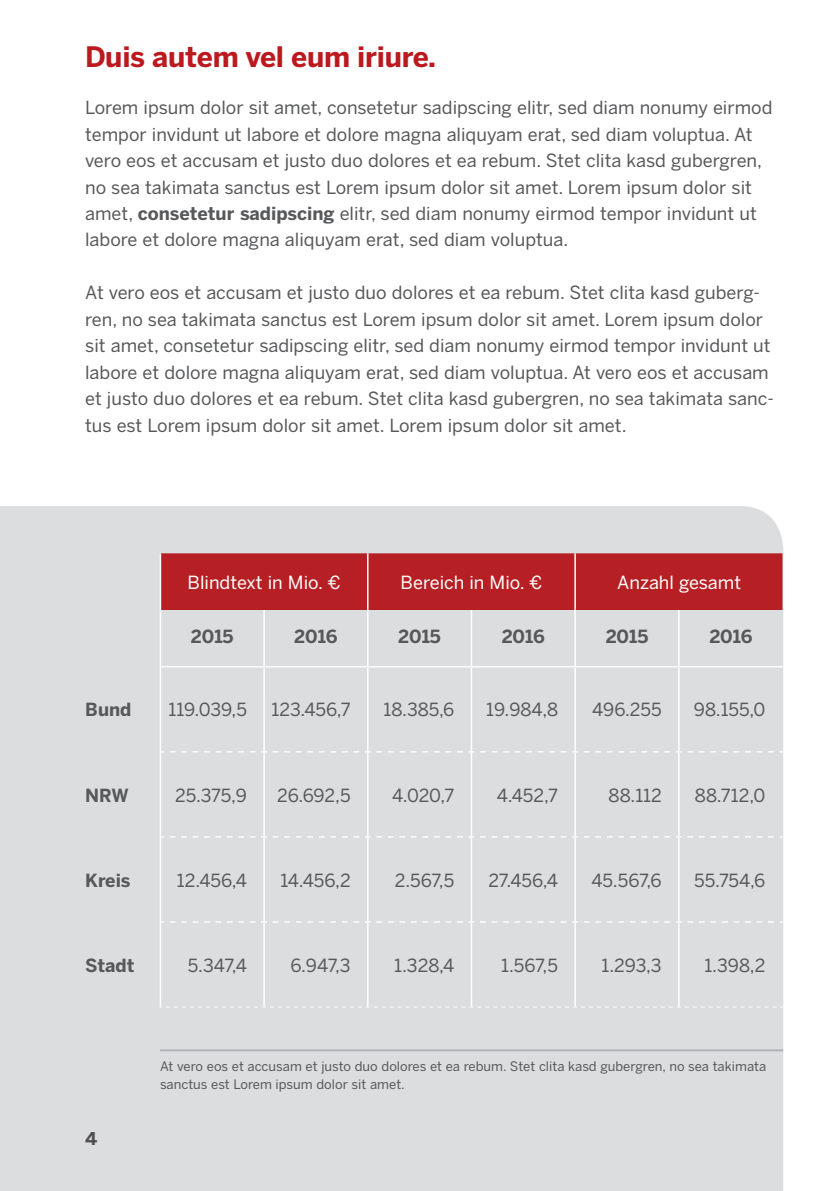
<style>
.page{position:relative;width:840px;height:1191px;background:#fff}
.page>*{position:absolute;margin:0;border:0;box-sizing:border-box;transform-origin:0 0}
.t1{font:700 28px "Benton Sans";letter-spacing:-.01em;color:#bc191f}
.t2{font:18px/26.4px "Benton Sans";color:#57585a}
.t3{font:18px "Benton Sans";color:#fff}
.t4{font:700 18px "Benton Sans";color:#57585a}
.t5{font:700 18px "Benton Sans";color:#505052}
.t6{font:13px/17.4px "Benton Sans";color:#57585a}
.s1{font-weight:700}
</style>
<div class="page">
<div style="left:0;top:506px;width:782px;height:685px;background:#dcdddf"></div>
<div style="left:85px;top:1132px;width:12px;height:13px;background:#dcdddf"></div>
<div style="left:161px;top:553px;width:621px;height:57px;background:#b62024"></div>
<div style="left:161px;top:610px;width:621px;height:396px;background:#dcdddf"></div>
<hr style="left:160px;top:553px;width:1px;height:57px;background:#fff">
<hr style="left:367px;top:553px;width:1px;height:57px;background:#fff">
<hr style="left:574px;top:553px;width:1px;height:57px;background:#fff">
<hr style="left:160px;top:610px;width:1px;height:57px;background:#fff">
<hr style="left:263px;top:610px;width:2px;height:56px;background:#fff">
<hr style="left:367px;top:610px;width:1px;height:56px;background:#fff">
<hr style="left:470px;top:610px;width:2px;height:56px;background:#fff">
<hr style="left:574px;top:610px;width:1px;height:56px;background:#fff">
<hr style="left:677px;top:610px;width:2px;height:56px;background:#fff">
<hr style="left:160px;top:667px;width:1px;height:85px;background:#fff">
<hr style="left:263px;top:667px;width:2px;height:84px;background:#fff">
<hr style="left:367px;top:667px;width:1px;height:84px;background:#fff">
<hr style="left:470px;top:667px;width:2px;height:84px;background:#fff">
<hr style="left:574px;top:667px;width:1px;height:84px;background:#fff">
<hr style="left:677px;top:667px;width:2px;height:84px;background:#fff">
<svg style="left:170px;top:751px;width:200px;height:1px"></svg>
<svg style="left:376px;top:751px;width:98px;height:1px"></svg>
<svg style="left:480px;top:751px;width:97px;height:1px"></svg>
<svg style="left:583px;top:751px;width:98px;height:1px"></svg>
<svg style="left:687px;top:751px;width:95px;height:1px"></svg>
<svg style="left:170px;top:836px;width:200px;height:1px"></svg>
<svg style="left:376px;top:836px;width:98px;height:1px"></svg>
<svg style="left:480px;top:836px;width:97px;height:1px"></svg>
<svg style="left:583px;top:836px;width:98px;height:1px"></svg>
<svg style="left:687px;top:836px;width:95px;height:1px"></svg>
<svg style="left:170px;top:921px;width:200px;height:1px"></svg>
<svg style="left:376px;top:921px;width:98px;height:1px"></svg>
<svg style="left:480px;top:921px;width:97px;height:1px"></svg>
<svg style="left:583px;top:921px;width:98px;height:1px"></svg>
<svg style="left:687px;top:921px;width:95px;height:1px"></svg>
<hr style="left:160px;top:752px;width:1px;height:85px;background:#fff">
<hr style="left:263px;top:752px;width:2px;height:84px;background:#fff">
<hr style="left:367px;top:752px;width:1px;height:84px;background:#fff">
<hr style="left:470px;top:752px;width:2px;height:84px;background:#fff">
<hr style="left:574px;top:752px;width:1px;height:84px;background:#fff">
<hr style="left:677px;top:752px;width:2px;height:84px;background:#fff">
<hr style="left:160px;top:837px;width:1px;height:85px;background:#fff">
<hr style="left:263px;top:837px;width:2px;height:84px;background:#fff">
<hr style="left:367px;top:837px;width:1px;height:84px;background:#fff">
<hr style="left:470px;top:837px;width:2px;height:84px;background:#fff">
<hr style="left:574px;top:837px;width:1px;height:84px;background:#fff">
<hr style="left:677px;top:837px;width:2px;height:84px;background:#fff">
<hr style="left:160px;top:922px;width:1px;height:84px;background:#fff">
<hr style="left:263px;top:922px;width:2px;height:84px;background:#fff">
<hr style="left:367px;top:922px;width:1px;height:84px;background:#fff">
<hr style="left:470px;top:922px;width:2px;height:84px;background:#fff">
<hr style="left:574px;top:922px;width:1px;height:84px;background:#fff">
<hr style="left:677px;top:922px;width:2px;height:84px;background:#fff">
<hr style="left:161px;top:666px;width:103px;height:1px;background:#fff">
<hr style="left:264px;top:666px;width:103px;height:1px;background:#fff">
<hr style="left:367px;top:666px;width:104px;height:1px;background:#fff">
<hr style="left:471px;top:666px;width:103px;height:1px;background:#fff">
<hr style="left:574px;top:666px;width:104px;height:1px;background:#fff">
<hr style="left:678px;top:666px;width:104px;height:1px;background:#fff">
<svg style="left:160px;top:1006px;width:622px;height:1px"></svg>
<hr style="left:160px;top:1049px;width:622px;height:2px;background:#b2b3b7">
<h1 class="t1" style="left:85px;top:41px;width:352px">Duis autem vel eum iriure.</h1>
<p class="t2" style="left:85px;top:94px;width:688px">Lorem ipsum dolor sit amet, consetetur sadipscing elitr, sed diam nonumy eirmod tempor invidunt ut labore et dolore magna aliquyam erat, sed diam voluptua. At vero eos et accusam et justo duo dolores et ea rebum. Stet clita kasd gubergren, no sea takimata sanctus est Lorem ipsum dolor sit amet. Lorem ipsum dolor sit amet, <span class="s1">consetetur sadipscing</span> elitr, sed diam nonumy eirmod tempor invidunt ut labore et dolore magna aliquyam erat, sed diam voluptua.</p>
<p class="t2" style="left:85px;top:279px;width:689px">At vero eos et accusam et justo duo dolores et ea rebum. Stet clita kasd guberg&shy;ren, no sea takimata sanctus est Lorem ipsum dolor sit amet. Lorem ipsum dolor sit amet, consetetur sadipscing elitr, sed diam nonumy eirmod tempor invidunt ut labore et dolore magna aliquyam erat, sed diam voluptua. At vero eos et accusam et justo duo dolores et ea rebum. Stet clita kasd gubergren, no sea takimata sanc&shy;tus est Lorem ipsum dolor sit amet. Lorem ipsum dolor sit amet.</p>
<p class="t3" style="left:187px;top:571px;width:154px">Blindtext in Mio. €</p>
<p class="t3" style="left:400px;top:571px;width:143px">Bereich in Mio. €</p>
<p class="t3" style="left:616px;top:571px;width:125px">Anzahl gesamt</p>
<p class="t4" style="left:191px;top:626px;width:44px">2015</p>
<p class="t4" style="left:294px;top:626px;width:45px">2016</p>
<p class="t4" style="left:398px;top:626px;width:44px">2015</p>
<p class="t4" style="left:501px;top:626px;width:45px">2016</p>
<p class="t4" style="left:605px;top:626px;width:44px">2015</p>
<p class="t4" style="left:709px;top:626px;width:45px">2016</p>
<p class="t4" style="left:85px;top:699px;width:48px">Bund</p>
<p class="t2" style="left:168px;top:696px;width:80px">119.039,5</p>
<p class="t2" style="left:271px;top:696px;width:81px">123.456,7</p>
<p class="t2" style="left:383px;top:696px;width:72px">18.385,6</p>
<p class="t2" style="left:486px;top:696px;width:73px">19.984,8</p>
<p class="t2" style="left:591px;top:696px;width:71px">496.255</p>
<p class="t2" style="left:693px;top:696px;width:73px">98.155,0</p>
<p class="t4" style="left:85px;top:784px;width:45px">NRW</p>
<p class="t2" style="left:175px;top:781px;width:73px">25.375,9</p>
<p class="t2" style="left:277px;top:781px;width:75px">26.692,5</p>
<p class="t2" style="left:392px;top:781px;width:64px">4.020,7</p>
<p class="t2" style="left:496px;top:781px;width:63px">4.452,7</p>
<p class="t2" style="left:608px;top:781px;width:55px">88.112</p>
<p class="t2" style="left:694px;top:781px;width:72px">88.712,0</p>
<p class="t4" style="left:85px;top:869px;width:47px">Kreis</p>
<p class="t2" style="left:177px;top:866px;width:72px">12.456,4</p>
<p class="t2" style="left:280px;top:866px;width:72px">14.456,2</p>
<p class="t2" style="left:394px;top:866px;width:61px">2.567,5</p>
<p class="t2" style="left:488px;top:866px;width:71px">27.456,4</p>
<p class="t2" style="left:591px;top:866px;width:72px">45.567,6</p>
<p class="t2" style="left:693px;top:866px;width:73px">55.754,6</p>
<p class="t4" style="left:85px;top:954px;width:51px">Stadt</p>
<p class="t2" style="left:188px;top:951px;width:61px">5.347,4</p>
<p class="t2" style="left:290px;top:951px;width:62px">6.947,3</p>
<p class="t2" style="left:394px;top:951px;width:62px">1.328,4</p>
<p class="t2" style="left:501px;top:951px;width:58px">1.567,5</p>
<p class="t2" style="left:601px;top:951px;width:62px">1.293,3</p>
<p class="t2" style="left:704px;top:951px;width:62px">1.398,2</p>
<p class="t5" style="left:85px;top:1128px;width:14px">4</p>
<p class="t6" style="left:160px;top:1057px;width:607px">At vero eos et accusam et justo duo dolores et ea rebum. Stet clita kasd gubergren, no sea takimata sanctus est Lorem ipsum dolor sit amet.</p>
</div>
